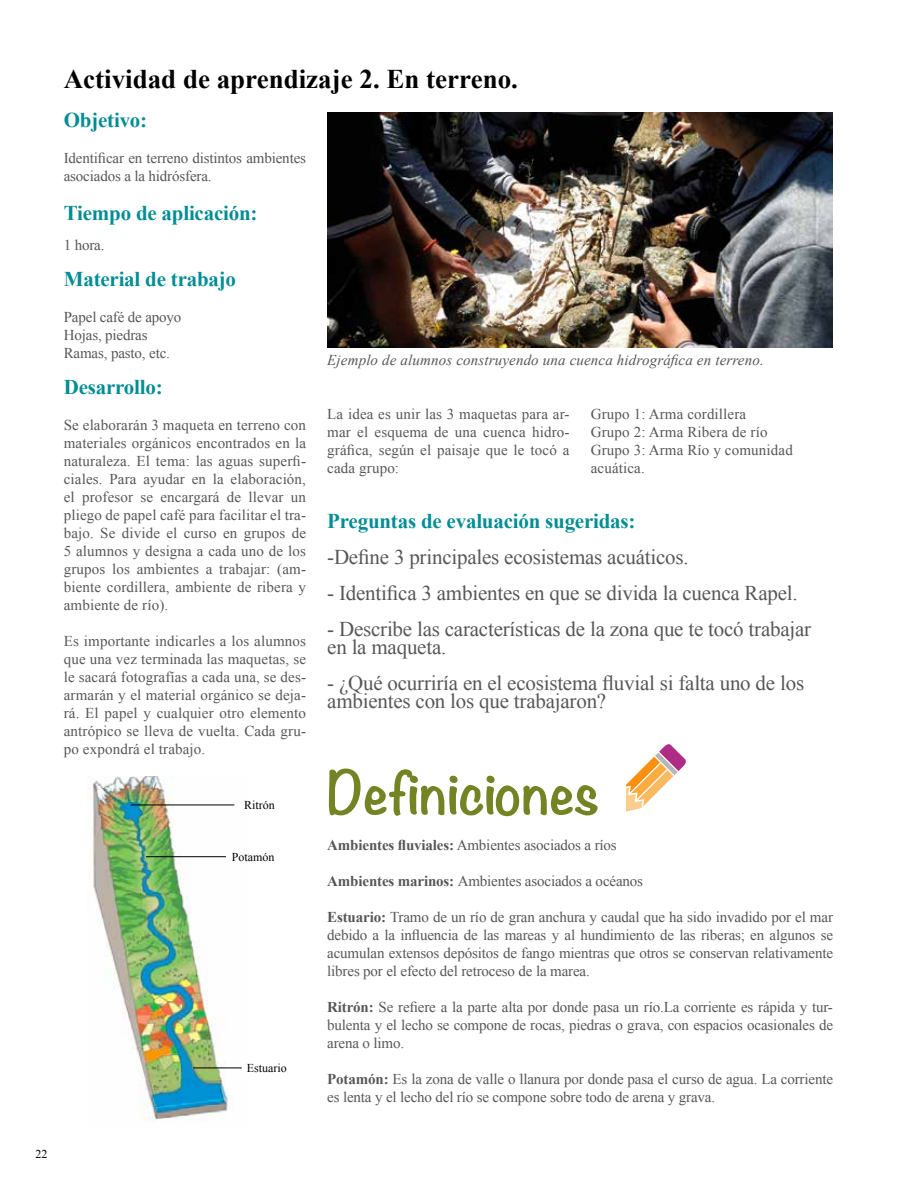
<style>
.page{position:relative;width:918px;height:1188px;background:#fff}
.page>*{position:absolute;margin:0;border:0;box-sizing:border-box;transform-origin:0 0}
.t1{font:700 52.5px "Noteworthy";color:#748324}
.t2{font:700 27px "Times New Roman";color:#000}
.t3{font:21px/18px "Times New Roman";letter-spacing:-.01em;color:#575756}
.t4{font:700 21px "Times New Roman";letter-spacing:-.01em;color:#008d94}
.t5{font:15px/18px "Times New Roman";letter-spacing:-.01em;color:#575756;text-align:justify}
.t6{font:15px/18px "Times New Roman";letter-spacing:.01em;color:#575756}
.t7{font:italic 15px "Times New Roman";letter-spacing:.01em;color:#575756}
.t8{font:12px "Times New Roman";color:#000}
.s1{font-weight:700}
</style>
<div class="page">
<img style="left:327px;top:112px;width:506px;height:235px">
<svg style="left:626px;top:744px;width:60px;height:68px"></svg>
<img style="left:88px;top:777px;width:154px;height:344px">
<hr style="left:131px;top:805px;width:103px;height:1px;background:#000">
<hr style="left:146px;top:856px;width:80px;height:1px;background:#000">
<hr style="left:193px;top:1068px;width:49px;height:1px;background:#000">
<h2 class="t2" style="left:64px;top:61px;width:456px">Actividad de aprendizaje 2. En terreno.</h2>
<h3 class="t4" style="left:64px;top:105px;width:85px">Objetivo:</h3>
<p class="t5" style="left:64px;top:148px;width:244px">Identificar en terreno distintos ambientes asociados a la hidrósfera.</p>
<h3 class="t4" style="left:64px;top:198px;width:195px">Tiempo de aplicación:</h3>
<p class="t5" style="left:64px;top:235px;width:42px">1 hora.</p>
<h3 class="t4" style="left:64px;top:264px;width:174px">Material de trabajo</h3>
<p class="t5" style="left:64px;top:307px;width:119px;text-align:left">Papel café de apoyo<br>Hojas, piedras<br>Ramas, pasto, etc.</p>
<h3 class="t4" style="left:64px;top:372px;width:100px">Desarrollo:</h3>
<p class="t5" style="left:64px;top:415px;width:244px">Se elaborarán 3 maqueta en terreno con materiales orgánicos encontrados en la naturaleza. El tema: las aguas superfi&shy;ciales. Para ayudar en la elaboración, el profesor se encargará de llevar un pliego de papel café para facilitar el tra&shy;bajo. Se divide el curso en grupos de 5 alumnos y designa a cada uno de los grupos los ambientes a trabajar: (am&shy;biente cordillera, ambiente de ribera y ambiente de río).</p>
<p class="t5" style="left:64px;top:631px;width:244px">Es importante indicarles a los alumnos que una vez terminada las maquetas, se le sacará fotografías a cada una, se des&shy;armarán y el material orgánico se deja&shy;rá. El papel y cualquier otro elemento antrópico se lleva de vuelta. Cada gru&shy;po expondrá el trabajo.</p>
<p class="t8" style="left:244px;top:797px;width:32px">Ritrón</p>
<p class="t8" style="left:232px;top:849px;width:44px">Potamón</p>
<p class="t8" style="left:247px;top:1060px;width:41px">Estuario</p>
<p class="t7" style="left:327px;top:350px;width:438px">Ejemplo de alumnos construyendo una cuenca hidrográfica en terreno.</p>
<p class="t5" style="left:327px;top:405px;width:244px">La idea es unir las 3 maquetas para ar&shy;mar el esquema de una cuenca hidro&shy;gráfica, según el paisaje que le tocó a cada grupo:</p>
<p class="t6" style="left:591px;top:405px;width:204px">Grupo 1: Arma cordillera<br>Grupo 2: Arma Ribera de río<br>Grupo 3: Arma Río y comunidad acuática.</p>
<h3 class="t4" style="left:327px;top:506px;width:310px">Preguntas de evaluación sugeridas:</h3>
<h3 class="t3" style="left:327px;top:547px;width:363px">-Define 3 principales ecosistemas acuáticos.</h3>
<h3 class="t3" style="left:327px;top:583px;width:472px">- Identifica 3 ambientes en que se divida la cuenca Rapel.</h3>
<h3 class="t3" style="left:327px;top:619px;width:486px">- Describe las características de la zona que te tocó trabajar en la maqueta.</h3>
<h3 class="t3" style="left:327px;top:673px;width:478px">- ¿Qué ocurriría en el ecosistema fluvial si falta uno de los ambientes con los que trabajaron?</h3>
<h1 class="t1" style="left:327px;top:746px;width:274px">Definiciones</h1>
<p class="t5" style="left:327px;top:836px;width:291px"><span class="s1">Ambientes fluviales:</span> Ambientes asociados a ríos</p>
<p class="t5" style="left:327px;top:872px;width:317px"><span class="s1">Ambientes marinos:</span> Ambientes asociados a océanos</p>
<p class="t5" style="left:327px;top:908px;width:507px"><span class="s1">Estuario:</span> Tramo de un río de gran anchura y caudal que ha sido invadido por el mar debido a la influencia de las mareas y al hundimiento de las riberas; en algunos se acumulan extensos depósitos de fango mientras que otros se conservan relativamente libres por el efecto del retroceso de la marea.</p>
<p class="t5" style="left:327px;top:998px;width:507px"><span class="s1">Ritrón:</span> Se refiere a la parte alta por donde pasa un río.La corriente es rápida y tur&shy;bulenta y el lecho se compone de rocas, piedras o grava, con espacios ocasionales de arena o limo.</p>
<p class="t5" style="left:327px;top:1070px;width:507px"><span class="s1">Potamón:</span> Es la zona de valle o llanura por donde pasa el curso de agua. La corriente es lenta y el lecho del río se compone sobre todo de arena y grava.</p>
<p class="t8" style="left:36px;top:1146px;width:13px">22</p>
</div>
